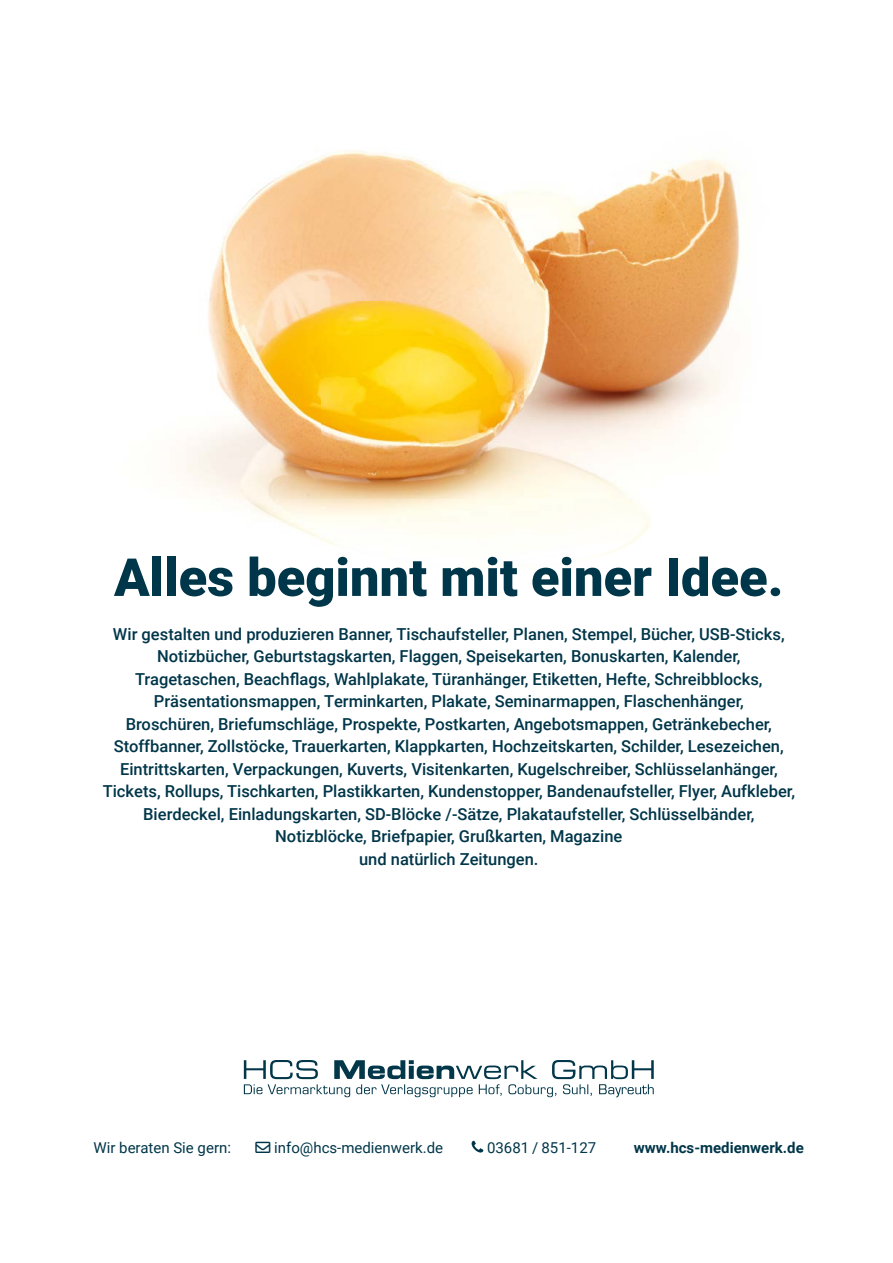
<style>
.page{position:relative;width:893px;height:1263px;background:#fff}
.page>*{position:absolute;margin:0;border:0;box-sizing:border-box;transform-origin:0 0}
.t1{font:900 52.5px "Roboto";color:#003649}
.t2{font:500 16.5px/22.5px "Roboto";color:#003649;text-align:center}
.t3{font:15px "Roboto";color:#003649}
.t4{font:700 15px "Roboto";color:#003649}
</style>
<div class="page">
<img style="left:186px;top:150px;width:554px;height:411px">
<svg style="left:472px;top:1141px;width:11px;height:11px"></svg>
<svg style="left:244px;top:1060px;width:410px;height:37px"></svg>
<h1 class="t1" style="left:114px;top:540px;width:671px">Alles beginnt mit einer Idee.</h1>
<p class="t2" style="left:103px;top:622px;width:694px">Wir gestalten und produzieren Banner, Tischaufsteller, Planen, Stempel, Bücher, USB-Sticks, Notizbücher, Geburtstagskarten, Flaggen, Speisekarten, Bonuskarten, Kalender,<br>Tragetaschen, Beachflags, Wahlplakate, Türanhänger, Etiketten, Hefte, Schreibblocks, Präsentationsmappen, Terminkarten, Plakate, Seminarmappen, Flaschenhänger,<br>Broschüren, Briefumschläge, Prospekte, Postkarten, Angebotsmappen, Getränkebecher, Stoffbanner, Zollstöcke, Trauerkarten, Klappkarten, Hochzeitskarten, Schilder, Lesezeichen, Eintrittskarten, Verpackungen, Kuverts, Visitenkarten, Kugelschreiber, Schlüsselanhänger, Tickets, Rollups, Tischkarten, Plastikkarten, Kundenstopper, Bandenaufsteller, Flyer, Aufkleber, Bierdeckel, Einladungskarten, SD-Blöcke /-Sätze, Plakataufsteller, Schlüsselbänder, Notizblöcke, Briefpapier, Grußkarten, Magazine<br>und natürlich Zeitungen.</p>
<p class="t3" style="left:94px;top:1137px;width:139px">Wir beraten Sie gern:</p>
<p class="t3" style="left:274px;top:1137px;width:170px">info@hcs-medienwerk.de</p>
<p class="t3" style="left:487px;top:1137px;width:111px">03681 / 851-127</p>
<p class="t4" style="left:634px;top:1137px;width:171px">www.hcs-medienwerk.de</p>
</div>
